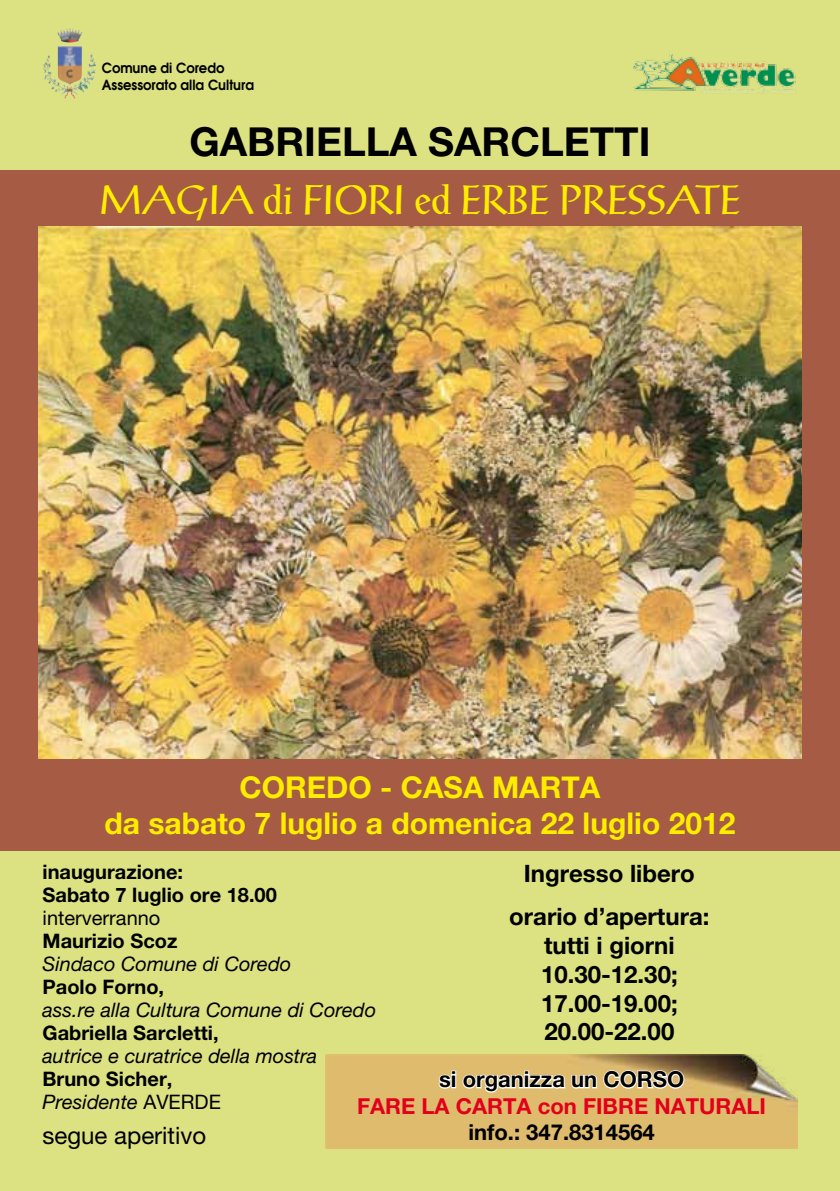
<style>
.page{position:relative;width:840px;height:1191px;background:#fff}
.page>*{position:absolute;margin:0;border:0;box-sizing:border-box;transform-origin:0 0}
.t1{font:40px "Post Antiqua";color:#ffed00}
.t2{font:700 40px "Helvetica Neue LT Pro";color:#000}
.t3{font:700 30px/36px "Helvetica Neue LT Pro";color:#ffed00;text-align:center}
.t4{font:700 24px/28.8px "Helvetica Neue LT Pro";color:#000;text-align:center}
.t5{font:24px "Helvetica Neue LT Pro";color:#000}
.t6{font:700 22px "Helvetica Neue LT Pro";color:#000}
.t7{font:700 22px "Helvetica Neue LT Pro";color:#e2001a}
.t8{font:700 20px/23px "Helvetica Neue LT Pro";color:#000}
.t9{font:italic 20px "Helvetica Neue LT Pro";color:#000}
.t10{font:20px "Helvetica Neue LT Pro";color:#000}
.t11{font:600 14px/16.8px "Avant Garde";color:#000;scale:.94 1}
.s1{font-weight:400;font-style:italic}
.s2{font-weight:400}
</style>
<div class="page">
<div style="left:0;top:0;width:839px;height:1191px;background:#dce282"></div>
<svg style="left:63px;top:29px;width:7px;height:3px"></svg>
<img style="left:632px;top:54px;width:164px;height:39px">
<div style="left:0;top:170px;width:839px;height:680px;background:#a65c44"></div>
<img style="left:38px;top:227px;width:763px;height:531px">
<img style="left:325px;top:1054px;width:472px;height:94px">
<svg style="left:437px;top:1069px;width:248px;height:24px;background:#ead4a6"></svg>
<p class="t11" style="left:102px;top:59px;width:163px">Comune di Coredo<br>Assessorato alla Cultura</p>
<h1 class="t2" style="left:189px;top:117px;width:462px">GABRIELLA SARCLETTI</h1>
<h1 class="t1" style="left:99px;top:176px;width:642px">MAGIA di FIORI ed ERBE PRESSATE</h1>
<h2 class="t3" style="left:104px;top:768px;width:632px">COREDO - CASA MARTA<br>da sabato 7 luglio a domenica 22 luglio 2012</h2>
<p class="t8" style="left:43px;top:860px;width:236px">inaugurazione:<br>Sabato 7 luglio ore 18.00</p>
<p class="t10" style="left:43px;top:906px;width:119px">interverranno</p>
<p class="t8" style="left:43px;top:929px;width:136px">Maurizio Scoz</p>
<p class="t9" style="left:43px;top:952px;width:250px">Sindaco Comune di Coredo</p>
<p class="t8" style="left:43px;top:975px;width:123px">Paolo Forno,</p>
<p class="t9" style="left:43px;top:998px;width:335px">ass.re alla Cultura Comune di Coredo</p>
<p class="t8" style="left:43px;top:1021px;width:177px">Gabriella Sarcletti,</p>
<p class="t9" style="left:43px;top:1044px;width:276px">autrice e curatrice della mostra</p>
<p class="t8" style="left:43px;top:1067px;width:180px">Bruno Sicher,<br><span class="s1">Presidente</span> <span class="s2">AVERDE</span></p>
<p class="t5" style="left:43px;top:1121px;width:165px">segue aperitivo</p>
<p class="t4" style="left:509px;top:851px;width:201px;line-height:43.2px">Ingresso libero orario d’apertura:</p>
<p class="t4" style="left:540px;top:930px;width:138px;text-align:left">tutti i giorni<br>10.30-12.30;<br>17.00-19.00;<br>20.00-22.00</p>
<p class="t6" style="left:439px;top:1066px;width:246px">si organizza un CORSO</p>
<p class="t7" style="left:357px;top:1092px;width:410px">FARE LA CARTA con FIBRE NATURALI</p>
<p class="t6" style="left:468px;top:1118px;width:188px">info.: 347.8314564</p>
</div>
